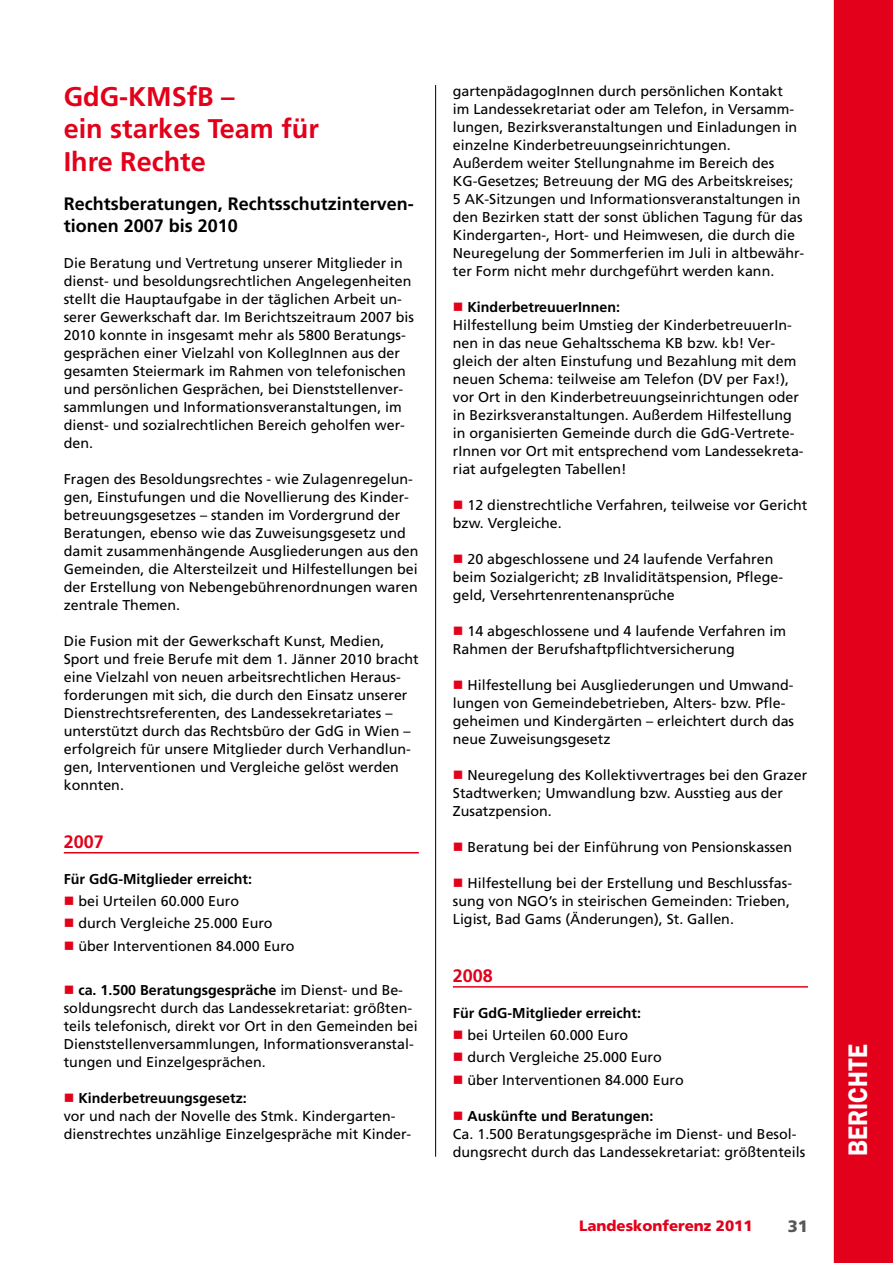
<style>
.page{position:relative;width:893px;height:1263px;background:#fff}
.page>*{position:absolute;margin:0;border:0;box-sizing:border-box;transform-origin:0 0}
.t1{font:700 27px/32.4px "Frutiger";color:#e2001a}
.t2{font:600 27px "Franklin Gothic";color:#fff;scale:.89 1}
.t3{font:700 18px/21.6px "Frutiger";color:#000}
.t4{font:700 18px "Frutiger";color:#e2001a}
.t5{font:900 16.5px "Frutiger";color:#58585a}
.t6{font:900 15px "Frutiger";color:#e2001a}
.t7{font:14.25px/18px "Frutiger";color:#000}
.t8{font:700 14.25px "Frutiger";color:#000}
.s1{color:#e2001a}
.s2{font-weight:700}
</style>
<div class="page">
<hr style="left:435px;top:85px;width:1px;height:1072px;background:#000">
<div style="left:834px;top:0;width:59px;height:1263px;background:#e2001a"></div>
<hr style="left:64px;top:852px;width:355px;height:1px;background:#e2001a">
<hr style="left:453px;top:986px;width:355px;height:1px;background:#e2001a">
<h1 class="t1" style="left:64px;top:80px;width:257px">GdG-KMSfB –<br>ein starkes Team für<br>Ihre Rechte</h1>
<p class="t3" style="left:64px;top:193px;width:352px">Rechtsberatungen, Rechtsschutzinterven&shy;tionen 2007 bis 2010</p>
<p class="t7" style="left:64px;top:254px;width:352px">Die Beratung und Vertretung unserer Mitglieder in dienst- und besoldungsrechtlichen Angelegenheiten stellt die Hauptaufgabe in der täglichen Arbeit un&shy;serer Gewerkschaft dar. Im Berichtszeitraum 2007 bis 2010 konnte in insgesamt mehr als 5800 Beratungs&shy;gesprächen einer Vielzahl von KollegInnen aus der gesamten Steiermark im Rahmen von telefonischen und persönlichen Gesprächen, bei Dienststellenver&shy;sammlungen und Informationsveranstaltungen, im dienst- und sozialrechtlichen Bereich geholfen wer&shy;den.</p>
<p class="t7" style="left:64px;top:470px;width:356px">Fragen des Besoldungsrechtes - wie Zulagenregelun&shy;gen, Einstufungen und die Novellierung des Kinder&shy;betreuungsgesetzes – standen im Vordergrund der Beratungen, ebenso wie das Zuweisungsgesetz und damit zusammenhängende Ausgliederungen aus den Gemeinden, die Altersteilzeit und Hilfestellungen bei der Erstellung von Nebengebührenordnungen waren zentrale Themen.</p>
<p class="t7" style="left:64px;top:632px;width:356px">Die Fusion mit der Gewerkschaft Kunst, Medien, Sport und freie Berufe mit dem 1. Jänner 2010 bracht eine Vielzahl von neuen arbeitsrechtlichen Heraus&shy;forderungen mit sich, die durch den Einsatz unserer Dienstrechtsreferenten, des Landessekretariates – unterstützt durch das Rechtsbüro der GdG in Wien – erfolgreich für unsere Mitglieder durch Verhandlun&shy;gen, Interventionen und Vergleiche gelöst werden konnten.</p>
<p class="t4" style="left:64px;top:831px;width:42px">2007</p>
<p class="t8" style="left:64px;top:870px;width:190px">Für GdG-Mitglieder erreicht:</p>
<p class="t7" style="left:64px;top:892px;width:177px"><span class="s1">■</span> bei Urteilen 60.000 Euro</p>
<p class="t7" style="left:64px;top:914px;width:210px"><span class="s1">■</span> durch Vergleiche 25.000 Euro</p>
<p class="t7" style="left:64px;top:936px;width:232px"><span class="s1">■</span> über Interventionen 84.000 Euro</p>
<p class="t7" style="left:64px;top:981px;width:355px"><span class="s1">■</span> <span class="s2">ca. 1.500 Beratungsgespräche</span> im Dienst- und Be&shy;soldungsrecht durch das Landessekretariat: größten&shy;teils telefonisch, direkt vor Ort in den Gemeinden bei Dienststellenversammlungen, Informationsveranstal&shy;tungen und Einzelgesprächen.</p>
<p class="t7" style="left:64px;top:1089px;width:349px"><span class="s1">■</span> <span class="s2">Kinderbetreuungsgesetz:<br></span>vor und nach der Novelle des Stmk. Kindergarten&shy;dienstrechtes unzählige Einzelgespräche mit Kinder-</p>
<p class="t7" style="left:453px;top:82px;width:353px">gartenpädagogInnen durch persönlichen Kontakt<br>im Landessekretariat oder am Telefon, in Versamm&shy;lungen, Bezirksveranstaltungen und Einladungen in einzelne Kinderbetreuungseinrichtungen.<br>Außerdem weiter Stellungnahme im Bereich des KG-Gesetzes; Betreuung der MG des Arbeitskreises; 5 AK-Sitzungen und Informationsveranstaltungen in den Bezirken statt der sonst üblichen Tagung für das Kindergarten-, Hort- und Heimwesen, die durch die Neuregelung der Sommerferien im Juli in altbewähr&shy;ter Form nicht mehr durchgeführt werden kann.</p>
<p class="t7" style="left:453px;top:298px;width:352px"><span class="s1">■</span> <span class="s2">KinderbetreuuerInnen:<br></span>Hilfestellung beim Umstieg der KinderbetreuuerIn&shy;nen in das neue Gehaltsschema KB bzw. kb! Ver&shy;gleich der alten Einstufung und Bezahlung mit dem neuen Schema: teilweise am Telefon (DV per Fax!), vor Ort in den Kinderbetreuungseinrichtungen oder in Bezirksveranstaltungen. Außerdem Hilfestellung in organisierten Gemeinde durch die GdG-Vertrete&shy;rInnen vor Ort mit entsprechend vom Landessekreta&shy;riat aufgelegten Tabellen!</p>
<p class="t7" style="left:453px;top:496px;width:356px"><span class="s1">■</span> 12 dienstrechtliche Verfahren, teilweise vor Gericht bzw. Vergleiche.</p>
<p class="t7" style="left:453px;top:550px;width:332px"><span class="s1">■</span> 20 abgeschlossene und 24 laufende Verfahren beim Sozialgericht; zB Invaliditätspension, Pflege&shy;geld, Versehrtenrentenansprüche</p>
<p class="t7" style="left:453px;top:622px;width:335px"><span class="s1">■</span> 14 abgeschlossene und 4 laufende Verfahren im<br>Rahmen der Berufshaftpflichtversicherung</p>
<p class="t7" style="left:453px;top:676px;width:343px"><span class="s1">■</span> Hilfestellung bei Ausgliederungen und Umwand&shy;lungen von Gemeindebetrieben, Alters- bzw. Pfle&shy;geheimen und Kindergärten – erleichtert durch das neue Zuweisungsgesetz</p>
<p class="t7" style="left:453px;top:766px;width:356px"><span class="s1">■</span> Neuregelung des Kollektivvertrages bei den Grazer<br>Stadtwerken; Umwandlung bzw. Ausstieg aus der<br>Zusatzpension.</p>
<p class="t7" style="left:453px;top:838px;width:341px"><span class="s1">■</span> Beratung bei der Einführung von Pensionskassen</p>
<p class="t7" style="left:453px;top:874px;width:341px"><span class="s1">■</span> Hilfestellung bei der Erstellung und Beschlussfas&shy;sung von NGO’s in steirischen Gemeinden: Trieben,<br>Ligist, Bad Gams (Änderungen), St. Gallen.</p>
<p class="t4" style="left:453px;top:965px;width:42px">2008</p>
<p class="t8" style="left:453px;top:1004px;width:190px">Für GdG-Mitglieder erreicht:</p>
<p class="t7" style="left:453px;top:1026px;width:177px"><span class="s1">■</span> bei Urteilen 60.000 Euro</p>
<p class="t7" style="left:453px;top:1048px;width:210px"><span class="s1">■</span> durch Vergleiche 25.000 Euro</p>
<p class="t7" style="left:453px;top:1070px;width:232px"><span class="s1">■</span> über Interventionen 84.000 Euro</p>
<p class="t7" style="left:453px;top:1106px;width:354px"><span class="s1">■</span> <span class="s2">Auskünfte und Beratungen:<br></span>Ca. 1.500 Beratungsgespräche im Dienst- und Besol&shy;dungsrecht durch das Landessekretariat: größtenteils</p>
<p class="t6" style="left:579px;top:1216px;width:175px">Landeskonferenz 2011</p>
<p class="t5" style="left:788px;top:1216px;width:22px">31</p>
<h1 class="t2" style="left:842px;top:1156px;width:124px;rotate:-90deg">BErichte</h1>
</div>
